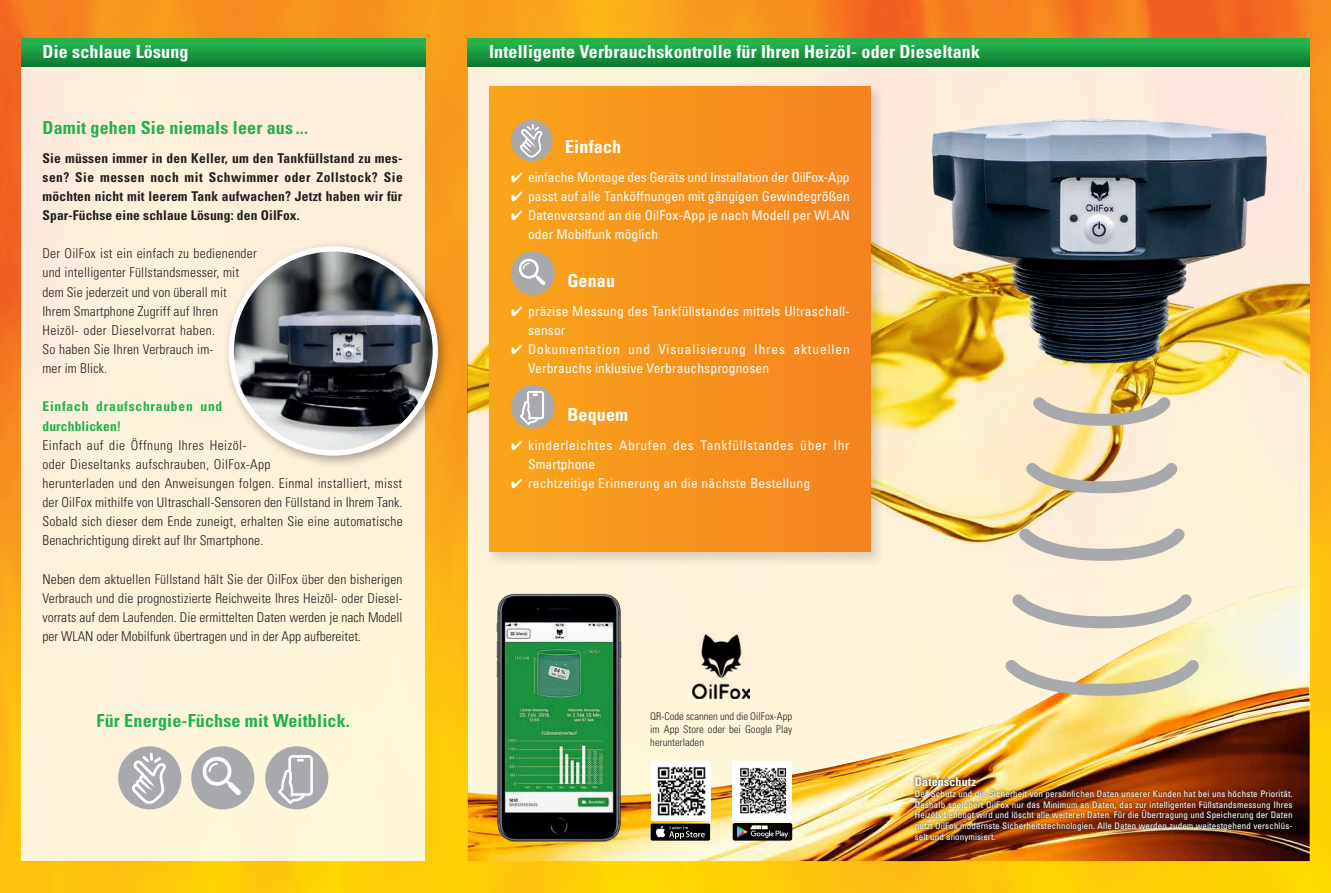
<style>
.page{position:relative;width:1331px;height:893px;background:#fff}
.page>*{position:absolute;margin:0;border:0;box-sizing:border-box;transform-origin:0 0}
.t1{font:700 condensed 18px "Univers LT Pro";letter-spacing:.01em;color:#fff}
.t2{font:700 condensed 18px "Univers LT Pro";letter-spacing:.01em;color:#23b24b}
.t3{font:300 condensed 13.5px/19.2px "Univers LT Std";letter-spacing:.015em;color:#231f20}
.t4{font:condensed 13.5px/19.2px "Univers LT Pro";letter-spacing:.01em;color:#fff}
.t5{font:700 condensed 13.5px/19.2px "Univers LT Pro";letter-spacing:.01em;color:#231f20;text-align:justify}
.t6{font:condensed 13.5px/19.2px "Univers LT Pro";letter-spacing:.065em;color:#fff}
.t7{font:condensed 13.5px/19.2px "Univers LT Pro";letter-spacing:.045em;color:#fff}
.t8{font:condensed 13.5px "Univers LT Pro";letter-spacing:-.01em;color:#fff}
.t9{font:700 condensed 13.5px/19.2px "Univers LT Pro";letter-spacing:.06em;color:#23b24b}
.t10{font:700 condensed 12px "Univers LT Pro";letter-spacing:.01em;color:#fff}
.t11{font:300 condensed 10.65px/12.8px "Univers LT Std";color:#231f20;text-align:justify}
.t12{font:condensed 9px/10.8px "Univers LT Pro";letter-spacing:.015em;color:#fff;text-align:justify}
</style>
<div class="page">
<img style="left:0;top:0;width:1331px;height:893px">
<div style="left:468px;top:43px;width:842px;height:818px;background:#fdeedc"></div>
<img style="left:468px;top:247px;width:842px;height:304px">
<svg style="left:468px;top:38px;width:842px;height:29px;background:#1a9940"></svg>
<div style="left:21px;top:43px;width:404px;height:818px;background:#fef2db"></div>
<svg style="left:21px;top:38px;width:404px;height:29px;background:#1a9940"></svg>
<img style="left:921px;top:118px;width:358px;height:249px">
<img style="left:468px;top:586px;width:842px;height:275px">
<img style="left:495px;top:593px;width:127px;height:249px">
<div style="left:223px;top:240px;width:228px;height:229px;background:#231f20;opacity:.4"></div>
<img style="left:231px;top:249px;width:204px;height:204px;border-radius:102px">
<div style="left:229px;top:246px;width:209px;height:210px;border:5px solid #fff;border-radius:50%"></div>
<div style="left:118px;top:746px;width:63px;height:63px;background:#a8a9ad;border-radius:50%"></div>
<svg style="left:130px;top:751px;width:36px;height:54px"></svg>
<div style="left:265px;top:746px;width:63px;height:63px;background:#a8a9ad;border-radius:50%"></div>
<svg style="left:278px;top:755px;width:35px;height:50px"></svg>
<div style="left:191px;top:746px;width:63px;height:63px;background:#a8a9ad;border-radius:50%"></div>
<svg style="left:202px;top:757px;width:39px;height:38px"></svg>
<div style="left:487px;top:85px;width:398px;height:481px;background:#231f20;opacity:.15"></div>
<div style="left:490px;top:87px;width:381px;height:465px;background:linear-gradient(to right,#f9a51b,#f58220)"></div>
<div style="left:511px;top:120px;width:41px;height:41px;background:#a8a9ad;border-radius:50%"></div>
<svg style="left:519px;top:123px;width:23px;height:38px"></svg>
<div style="left:511px;top:385px;width:44px;height:43px;background:#a8a9ad;border-radius:50%"></div>
<svg style="left:519px;top:391px;width:25px;height:34px"></svg>
<div style="left:511px;top:251px;width:44px;height:44px;background:#a8a9ad;border-radius:50%"></div>
<svg style="left:519px;top:258px;width:26px;height:27px"></svg>
<div style="left:651px;top:824px;width:59px;height:17px;background:#000002;border-radius:2px"></div>
<svg style="left:656px;top:826px;width:49px;height:13px"></svg>
<img style="left:651px;top:762px;width:59px;height:59px">
<img style="left:912px;top:774px;width:383px;height:70px">
<img style="left:733px;top:761px;width:59px;height:59px">
<div style="left:733px;top:823px;width:59px;height:18px;background:#040503;border-radius:2px"></div>
<svg style="left:737px;top:826px;width:51px;height:12px"></svg>
<svg style="left:1027px;top:391px;width:149px;height:41px"></svg>
<svg style="left:1020px;top:457px;width:163px;height:42px"></svg>
<svg style="left:1013px;top:523px;width:177px;height:38px"></svg>
<svg style="left:1006px;top:588px;width:192px;height:46px"></svg>
<svg style="left:999px;top:654px;width:206px;height:48px"></svg>
<img style="left:693px;top:634px;width:57px;height:64px">
<h1 class="t1" style="left:43px;top:40px;width:148px">Die schlaue Lösung</h1>
<h1 class="t1" style="left:489px;top:40px;width:493px">Intelligente Verbrauchskontrolle für Ihren Heizöl- oder Dieseltank</h1>
<h1 class="t2" style="left:43px;top:116px;width:267px">Damit gehen Sie niemals leer aus ...</h1>
<p class="t5" style="left:43px;top:148px;width:362px">Sie müssen immer in den Keller, um den Tankfüllstand zu mes&shy;sen? Sie messen noch mit Schwimmer oder Zollstock? Sie möchten nicht mit leerem Tank aufwachen? Jetzt haben wir für Spar-Füchse eine schlaue Lösung: den OilFox.</p>
<p class="t3" style="left:43px;top:244px;width:216px">Der OilFox ist ein einfach zu bedienender und intelligenter Füllstandsmesser, mit dem Sie jederzeit und von überall mit Ihrem Smartphone Zugriff auf Ihren Heizöl- oder Dieselvorrat haben.<br>So haben Sie Ihren Verbrauch im-<br>mer im Blick.</p>
<p class="t9" style="left:43px;top:397px;width:181px">Einfach draufschrauben und durchblicken!</p>
<p class="t3" style="left:43px;top:435px;width:362px">Einfach auf die Öffnung Ihres Heizöl-<br>oder Dieseltanks aufschrauben, OilFox-App<br>herunterladen und den Anweisungen folgen. Einmal installiert, misst der OilFox mithilfe von Ultraschall-Sensoren den Füllstand in Ihrem Tank.<br>Sobald sich dieser dem Ende zuneigt, erhalten Sie eine automatische Benachrichtigung direkt auf Ihr Smartphone.</p>
<p class="t3" style="left:43px;top:569px;width:362px;text-align:justify">Neben dem aktuellen Füllstand hält Sie der OilFox über den bisherigen Verbrauch und die prognostizierte Reichweite Ihres Heizöl- oder Diesel&shy;vorrats auf dem Laufenden. Die ermittelten Daten werden je nach Modell per WLAN oder Mobilfunk übertragen und in der App aufbereitet.</p>
<h1 class="t2" style="left:97px;top:710px;width:255px">Für Energie-Füchse mit Weitblick.</h1>
<h1 class="t1" style="left:565px;top:136px;width:58px">Einfach</h1>
<p class="t8" style="left:511px;top:168px;width:340px">✔ einfache Montage des Geräts und Installation der OilFox-App</p>
<p class="t4" style="left:511px;top:186px;width:340px">✔ passt auf alle Tanköffnungen mit gängigen Gewindegrößen</p>
<p class="t4" style="left:528px;top:205px;width:323px;text-indent:-17px">✔ Datenversand an die OilFox-App je nach Modell per WLAN oder Mobilfunk möglich</p>
<h1 class="t1" style="left:567px;top:270px;width:49px">Genau</h1>
<p class="t4" style="left:528px;top:301px;width:323px;text-indent:-17px">✔ präzise Messung des Tankfüllstandes mittels Ultraschall&shy;sensor</p>
<p class="t6" style="left:528px;top:339px;width:323px;text-indent:-17px">✔ Dokumentation und Visualisierung Ihres aktuellen<br>Verbrauchs inklusive Verbrauchsprognosen</p>
<h1 class="t1" style="left:567px;top:404px;width:62px">Bequem</h1>
<p class="t7" style="left:528px;top:435px;width:323px;text-indent:-17px">✔ kinderleichtes Abrufen des Tankfüllstandes über Ihr<br>Smartphone</p>
<p class="t4" style="left:511px;top:473px;width:301px">✔ rechtzeitige Erinnerung an die nächste Bestellung</p>
<p class="t11" style="left:650px;top:710px;width:143px">QR-Code scannen und die OilFox-App im App Store oder bei Google Play herunterladen</p>
<p class="t10" style="left:915px;top:774px;width:63px">Datenschutz</p>
<p class="t12" style="left:915px;top:788px;width:379px">Der Schutz und die Sicherheit von persönlichen Daten unserer Kunden hat bei uns höchste Priorität.<br>Deshalb speichert OilFox nur das Minimum an Daten, das zur intelligenten Füllstandsmessung Ihres Heizöls benötigt wird und löscht alle weiteren Daten. Für die Übertragung und Speicherung der Daten nutzt OilFox modernste Sicherheitstechnologien. Alle Daten werden zudem weitestgehend verschlüs&shy;selt und anonymisiert.</p>
</div>
